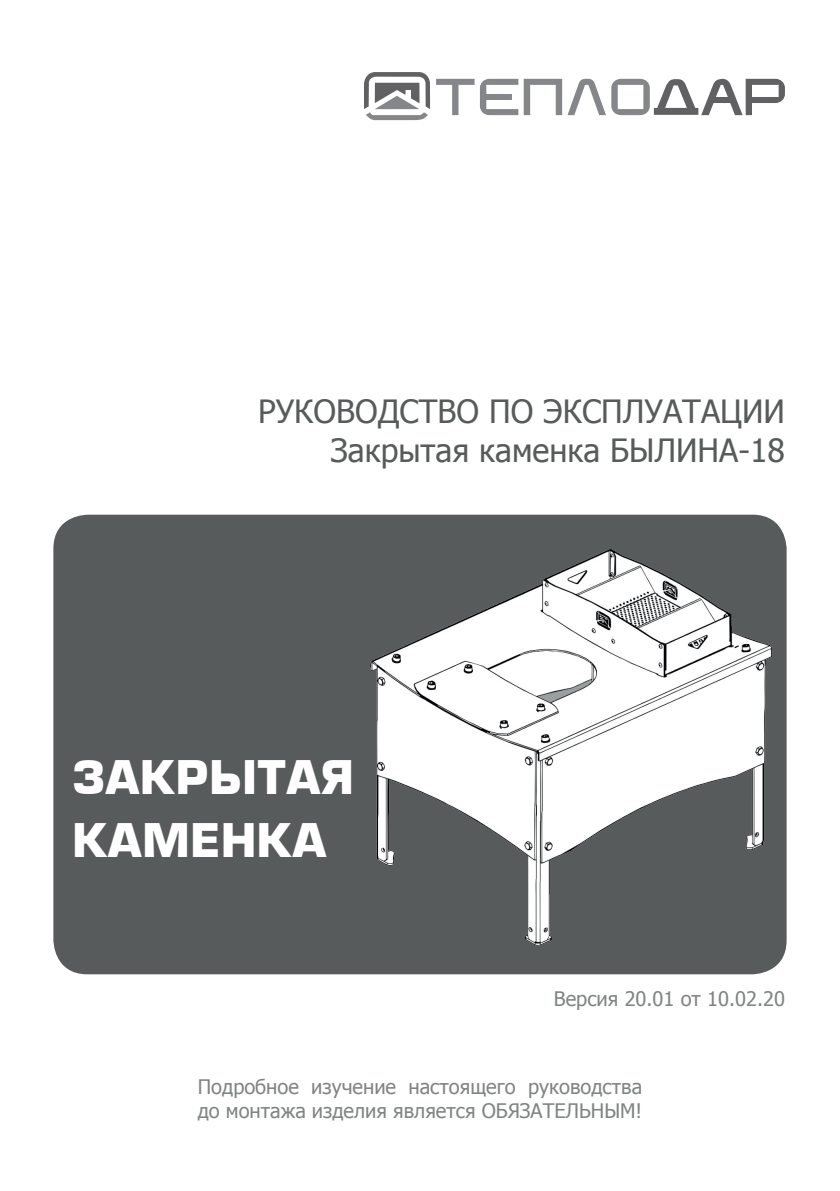
<style>
.page{position:relative;width:840px;height:1191px;background:#fff}
.page>*{position:absolute;margin:0;border:0;box-sizing:border-box;transform-origin:0 0}
.t1{font:700 45.2px/62px "Europe";color:#fff}
.t2{font:32px/38.4px "Tahoma";color:#585b5b;text-align:right}
.t3{font:20px/24px "Tahoma";color:#818484}
</style>
<div class="page">
<div style="left:53px;top:514px;width:733px;height:460px;background:#585b5b;border-radius:34px"></div>
<svg style="left:364px;top:72px;width:66px;height:48px"></svg>
<svg style="left:436px;top:79px;width:348px;height:36px"></svg>
<img style="left:370px;top:549px;width:401px;height:396px">
<h2 class="t2" style="left:258px;top:391px;width:528px">РУКОВОДСТВО ПО ЭКСПЛУАТАЦИИ<br>Закрытая каменка БЫЛИНА-18</h2>
<h1 class="t1" style="left:72px;top:747px;width:283px">ЗАКРЫТАЯ<br>КАМЕНКА</h1>
<p class="t3" style="left:553px;top:985px;width:232px">Версия 20.01 от 10.02.20</p>
<p class="t3" style="left:198px;top:1074px;width:445px">Подробное изучение настоящего руководства до монтажа изделия является ОБЯЗАТЕЛЬНЫМ!</p>
</div>
